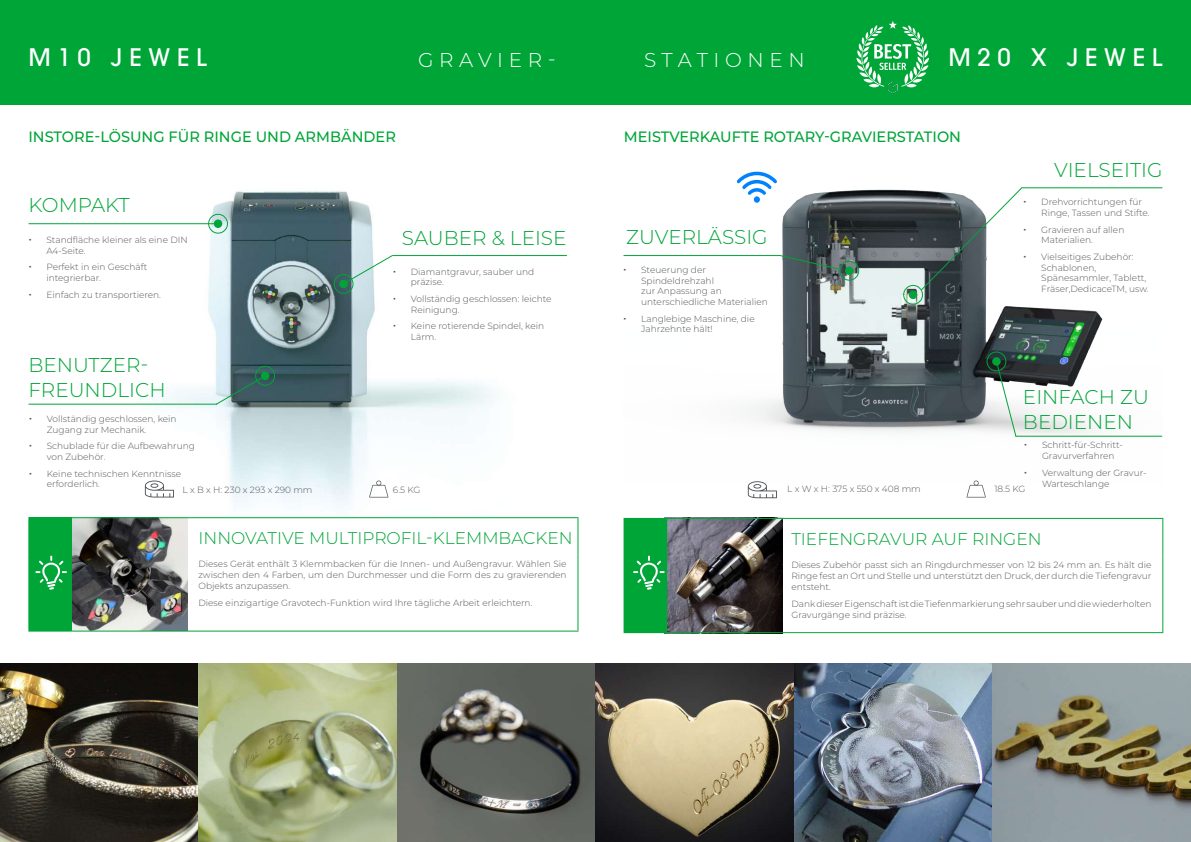
<style>
.page{position:relative;width:1191px;height:842px;background:#fff}
.page>*{position:absolute;margin:0;border:0;box-sizing:border-box;transform-origin:0 0}
.t1{font:500 24px "Avant Garde";letter-spacing:.28em;color:#fff}
.t2{font:300 20px/25px "Montserrat";color:#00a538}
.t3{font:300 20px "Montserrat";letter-spacing:.28em;color:#fff}
.t4{font:300 17px "Montserrat";color:#00a538}
.t5{font:500 15px "Montserrat";color:#00a538}
.t6{font:300 9px/10.8px "Montserrat";color:#54565a}
.s1{font-weight:400;font-size:12px}
</style>
<div class="page">
<img style="left:0;top:663px;width:1191px;height:179px">
<img style="left:624px;top:171px;width:538px;height:266px">
<img style="left:28px;top:191px;width:539px;height:318px">
<img style="left:72px;top:518px;width:115px;height:112px">
<hr style="left:29px;top:223px;width:188px;height:1px;background:#00a538">
<hr style="left:29px;top:404px;width:188px;height:1px;background:#00a538">
<hr style="left:393px;top:255px;width:173px;height:1px;background:#00a538">
<svg style="left:343px;top:254px;width:51px;height:31px"></svg>
<svg style="left:215px;top:375px;width:51px;height:30px"></svg>
<div style="left:214px;top:220px;width:8px;height:7px;background:#00a538;border-radius:50%"></div>
<div style="left:214px;top:219px;width:8px;height:9px;border:1px solid #00a538;border-radius:50%"></div>
<div style="left:208px;top:214px;width:20px;height:20px;border:1px solid #00a538;border-radius:50%"></div>
<div style="left:340px;top:280px;width:7px;height:8px;background:#00a538;border-radius:50%"></div>
<div style="left:339px;top:280px;width:9px;height:8px;border:1px solid #00a538;border-radius:50%"></div>
<div style="left:334px;top:274px;width:19px;height:20px;border:1px solid #00a538;border-radius:50%"></div>
<div style="left:261px;top:372px;width:8px;height:7px;background:#00a538;border-radius:50%"></div>
<div style="left:261px;top:372px;width:8px;height:8px;border:1px solid #00a538;border-radius:50%"></div>
<div style="left:255px;top:366px;width:20px;height:20px;border:1px solid #00a538;border-radius:50%"></div>
<div style="left:0;top:0;width:1191px;height:105px;background:#00a538"></div>
<svg style="left:856px;top:21px;width:73px;height:67px"></svg>
<div style="left:886px;top:79px;width:13px;height:15px;background:#00a53b"></div>
<img style="left:887px;top:81px;width:11px;height:13px">
<img style="left:667px;top:519px;width:116px;height:113px">
<svg style="left:736px;top:172px;width:41px;height:31px"></svg>
<div style="left:29px;top:518px;width:42px;height:113px;background:#00a538"></div>
<hr style="left:71px;top:518px;width:1px;height:36px;background:#00a538">
<hr style="left:71px;top:554px;width:1px;height:77px;background:#00a538">
<hr style="left:28px;top:517px;width:43px;height:1px;background:#00a538">
<hr style="left:28px;top:518px;width:1px;height:36px;background:#00a538">
<hr style="left:71px;top:517px;width:116px;height:1px;background:#00a538">
<hr style="left:28px;top:554px;width:1px;height:77px;background:#00a538">
<hr style="left:28px;top:631px;width:43px;height:1px;background:#00a538">
<hr style="left:71px;top:631px;width:116px;height:1px;background:#00a538">
<hr style="left:187px;top:517px;width:391px;height:1px;background:#00a538">
<hr style="left:577px;top:518px;width:1px;height:36px;background:#00a538">
<hr style="left:577px;top:554px;width:1px;height:77px;background:#00a538">
<hr style="left:187px;top:631px;width:391px;height:1px;background:#00a538">
<svg style="left:35px;top:556px;width:32px;height:34px"></svg>
<div style="left:624px;top:518px;width:42px;height:115px;background:#00a538"></div>
<hr style="left:623px;top:518px;width:43px;height:1px;background:#00a538">
<hr style="left:623px;top:519px;width:1px;height:36px;background:#00a538">
<hr style="left:623px;top:555px;width:1px;height:77px;background:#00a538">
<hr style="left:623px;top:632px;width:43px;height:1px;background:#00a538">
<hr style="left:780px;top:518px;width:383px;height:1px;background:#00a538">
<hr style="left:1162px;top:519px;width:1px;height:36px;background:#00a538">
<hr style="left:1162px;top:555px;width:1px;height:77px;background:#00a538">
<hr style="left:780px;top:632px;width:383px;height:1px;background:#00a538">
<hr style="left:666px;top:518px;width:114px;height:1px;background:#00a538">
<hr style="left:666px;top:519px;width:1px;height:36px;background:#00a538">
<hr style="left:666px;top:555px;width:1px;height:77px;background:#00a538">
<hr style="left:666px;top:632px;width:114px;height:1px;background:#00a538">
<svg style="left:633px;top:556px;width:31px;height:34px"></svg>
<hr style="left:624px;top:255px;width:156px;height:1px;background:#00a538">
<hr style="left:1022px;top:187px;width:140px;height:1px;background:#00a538">
<svg style="left:779px;top:254px;width:61px;height:16px"></svg>
<svg style="left:995px;top:360px;width:22px;height:77px"></svg>
<svg style="left:920px;top:186px;width:103px;height:105px"></svg>
<div style="left:845px;top:267px;width:8px;height:7px;background:#00a538;border-radius:50%"></div>
<div style="left:845px;top:266px;width:8px;height:9px;border:1px solid #00a538;border-radius:50%"></div>
<div style="left:839px;top:261px;width:20px;height:20px;border:1px solid #00a538;border-radius:50%"></div>
<div style="left:909px;top:291px;width:7px;height:8px;background:#00a538;border-radius:50%"></div>
<div style="left:909px;top:291px;width:8px;height:8px;border:1px solid #00a538;border-radius:50%"></div>
<div style="left:903px;top:285px;width:20px;height:20px;border:1px solid #00a538;border-radius:50%"></div>
<div style="left:992px;top:358px;width:8px;height:7px;background:#00a538;border-radius:50%"></div>
<div style="left:992px;top:357px;width:8px;height:9px;border:1px solid #00a538;border-radius:50%"></div>
<div style="left:986px;top:351px;width:20px;height:20px;border:1px solid #00a538;border-radius:50%"></div>
<svg style="left:748px;top:481px;width:29px;height:17px"></svg>
<svg style="left:966px;top:480px;width:19px;height:17px"></svg>
<hr style="left:1016px;top:436px;width:145px;height:1px;background:#00a538">
<svg style="left:145px;top:480px;width:29px;height:17px"></svg>
<svg style="left:369px;top:480px;width:19px;height:17px"></svg>
<h1 class="t1" style="left:28px;top:42px;width:180px">M10 JEWEL</h1>
<h1 class="t1" style="left:948px;top:42px;width:216px">M20 X JEWEL</h1>
<h2 class="t3" style="left:418px;top:46px;width:139px">GRAVIER-</h2>
<h2 class="t3" style="left:644px;top:46px;width:162px">STATIONEN</h2>
<h3 class="t5" style="left:28px;top:126px;width:369px">INSTORE-LÖSUNG FÜR RINGE UND ARMBÄNDER</h3>
<h2 class="t2" style="left:28px;top:192px;width:103px">KOMPAKT</h2>
<p class="t6" style="left:28px;top:234px;width:161px"><span class="s1">•</span> Standfläche kleiner als eine DIN</p>
<h2 class="t2" style="left:402px;top:224px;width:166px">SAUBER &amp; LEISE</h2>
<p class="t6" style="left:46px;top:245px;width:41px">A4-Seite.</p>
<p class="t6" style="left:46px;top:261px;width:102px;text-indent:-18px"><span class="s1">•</span> Perfekt in ein Geschäft integrierbar.</p>
<p class="t6" style="left:28px;top:289px;width:134px"><span class="s1">•</span> Einfach zu transportieren.</p>
<p class="t6" style="left:411px;top:266px;width:125px;text-indent:-18px"><span class="s1">•</span> Diamantgravur, sauber und präzise.</p>
<p class="t6" style="left:411px;top:293px;width:142px;text-indent:-18px"><span class="s1">•</span> Vollständig geschlossen: leichte<br>Reinigung.</p>
<p class="t6" style="left:411px;top:320px;width:135px;text-indent:-18px"><span class="s1">•</span> Keine rotierende Spindel, kein<br>Lärm.</p>
<h2 class="t2" style="left:28px;top:352px;width:139px">BENUTZER-<br>FREUNDLICH</h2>
<p class="t6" style="left:47px;top:413px;width:131px;text-indent:-18px"><span class="s1">•</span> Vollständig geschlossen, kein<br>Zugang zur Mechanik.</p>
<p class="t6" style="left:47px;top:440px;width:150px;text-indent:-18px"><span class="s1">•</span> Schublade für die Aufbewahrung von Zubehör.</p>
<p class="t6" style="left:47px;top:468px;width:136px;text-indent:-18px"><span class="s1">•</span> Keine technischen Kenntnisse erforderlich.</p>
<p class="t6" style="left:182px;top:484px;width:131px">L x B x H: 230 x 293 x 290 mm</p>
<p class="t6" style="left:393px;top:484px;width:29px">6.5 KG</p>
<h3 class="t4" style="left:198px;top:527px;width:375px">INNOVATIVE MULTIPROFIL-KLEMMBACKEN</h3>
<p class="t6" style="left:198px;top:558px;width:370px;text-align:justify">Dieses Gerät enthält 3 Klemmbacken für die Innen- und Außengravur. Wählen Sie zwischen den 4 Farben, um den Durchmesser und die Form des zu gravierenden Objekts anzupassen.</p>
<p class="t6" style="left:198px;top:597px;width:335px">Diese einzigartige Gravotech-Funktion wird Ihre tägliche Arbeit erleichtern.</p>
<h3 class="t5" style="left:624px;top:126px;width:339px">MEISTVERKAUFTE ROTARY-GRAVIERSTATION</h3>
<h2 class="t2" style="left:626px;top:224px;width:143px">ZUVERLÄSSIG</h2>
<p class="t6" style="left:641px;top:264px;width:128px;text-indent:-18px"><span class="s1">•</span> Steuerung der<br>Spindeldrehzahl<br>zur Anpassung an unterschiedliche Materialien</p>
<p class="t6" style="left:641px;top:313px;width:115px;text-indent:-18px"><span class="s1">•</span> Langlebige Maschine, die<br>Jahrzehnte hält!</p>
<h2 class="t2" style="left:1054px;top:157px;width:110px">VIELSEITIG</h2>
<p class="t6" style="left:1041px;top:196px;width:110px;text-indent:-18px"><span class="s1">•</span> Drehvorrichtungen für<br>Ringe, Tassen und Stifte.</p>
<p class="t6" style="left:1041px;top:224px;width:85px;text-indent:-18px"><span class="s1">•</span> Gravieren auf allen<br>Materialien.</p>
<p class="t6" style="left:1041px;top:251px;width:109px;text-indent:-18px"><span class="s1">•</span> Vielseitiges Zubehör:<br>Schablonen,<br>Spänesammler, Tablett,<br>Fräser,DedicaceTM, usw.</p>
<h2 class="t2" style="left:1023px;top:384px;width:127px">EINFACH ZU<br>BEDIENEN</h2>
<p class="t6" style="left:1042px;top:440px;width:82px;text-indent:-18px"><span class="s1">•</span> Schritt-für-Schritt-<br>Gravurverfahren</p>
<p class="t6" style="left:1042px;top:467px;width:106px;text-indent:-18px"><span class="s1">•</span> Verwaltung der Gravur-<br>Warteschlange</p>
<p class="t6" style="left:787px;top:483px;width:135px">L x W x H: 375 x 550 x 408 mm</p>
<p class="t6" style="left:994px;top:483px;width:33px">18.5 KG</p>
<h3 class="t4" style="left:791px;top:527px;width:252px">TIEFENGRAVUR AUF RINGEN</h3>
<p class="t6" style="left:791px;top:559px;width:362px;text-align:justify">Dieses Zubehör passt sich an Ringdurchmesser von 12 bis 24 mm an. Es hält die Ringe fest an Ort und Stelle und unterstützt den Druck, der durch die Tiefengravur entsteht.</p>
<p class="t6" style="left:791px;top:598px;width:361px">Dank dieser Eigenschaft ist die Tiefenmarkierung sehr sauber und die wiederholten<br>Gravurgänge sind präzise.</p>
</div>
